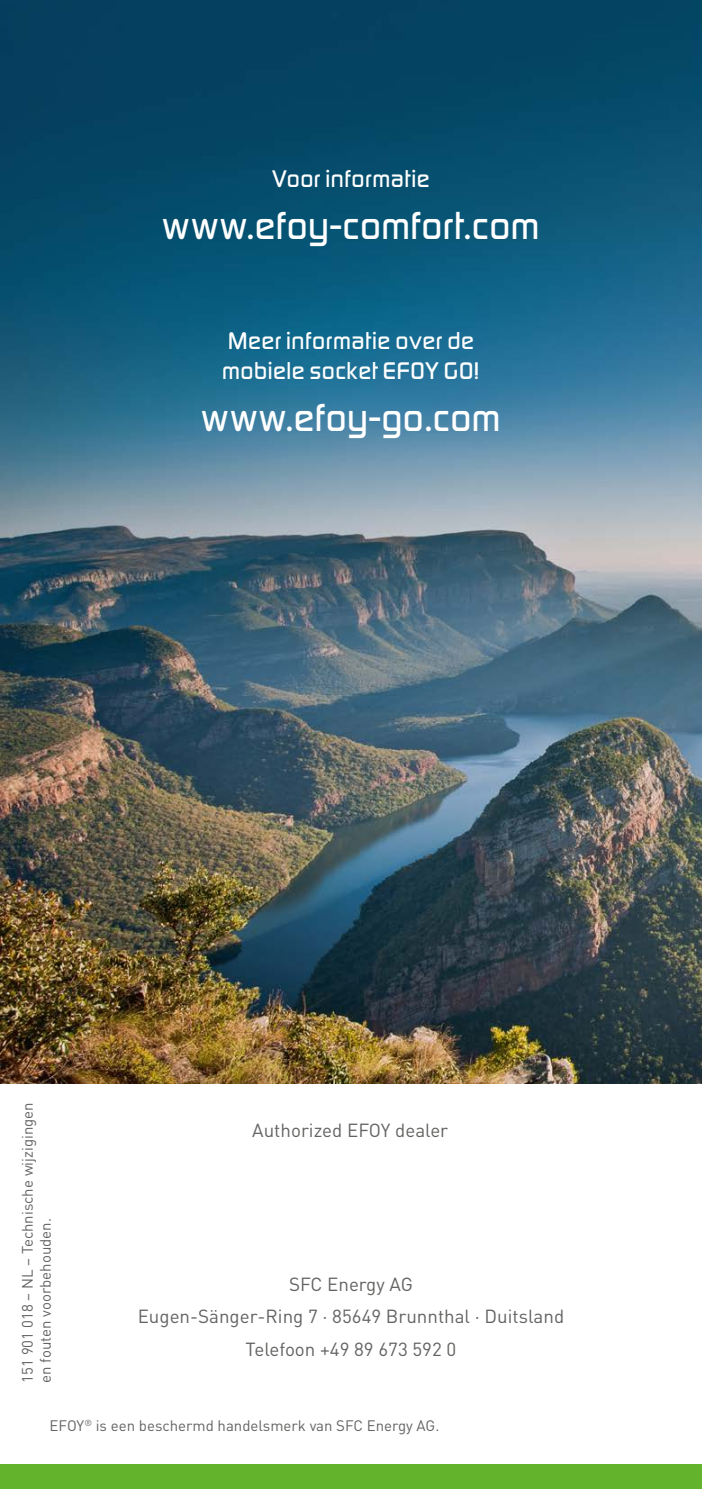
<style>
.page{position:relative;width:702px;height:1489px;background:#fff}
.page>*{position:absolute;margin:0;border:0;box-sizing:border-box;transform-origin:0 0}
.t1{font:500 40px "Digital Sans EF";letter-spacing:.02em;color:#fff}
.t2{font:500 25px/30px "Digital Sans EF";letter-spacing:.02em;color:#fff}
.t3{font:18.75px/32.5px "DIN Pro";color:#636362;text-align:center}
.t4{font:15px/18px "DIN Pro";color:#636362}
</style>
<div class="page">
<div style="left:0;top:1463px;width:702px;height:25px;background:#64b32c"></div>
<img style="left:0;top:0;width:702px;height:1083px">
<h2 class="t2" style="left:272px;top:164px;width:158px">Voor informatie</h2>
<h1 class="t1" style="left:163px;top:201px;width:378px">www.efoy-comfort.com</h1>
<h2 class="t2" style="left:222px;top:326px;width:259px">Meer informatie over de mobiele socket EFOY GO!</h2>
<h1 class="t1" style="left:202px;top:393px;width:300px">www.efoy-go.com</h1>
<p class="t4" style="left:18px;top:1382px;width:282px;rotate:-90deg">151 901 018 – NL – Technische wijzigingen en fouten voorbehouden.</p>
<p class="t3" style="left:252px;top:1113px;width:197px">Authorized EFOY dealer</p>
<p class="t3" style="left:138px;top:1266px;width:428px">SFC Energy AG<br>Eugen-Sänger-Ring 7 · 85649 Brunnthal · Duitsland<br>Telefoon +49 89 673 592 0</p>
<p class="t4" style="left:50px;top:1415px;width:391px">EFOY<sup>®</sup> is een beschermd handelsmerk van SFC Energy AG.</p>
</div>
